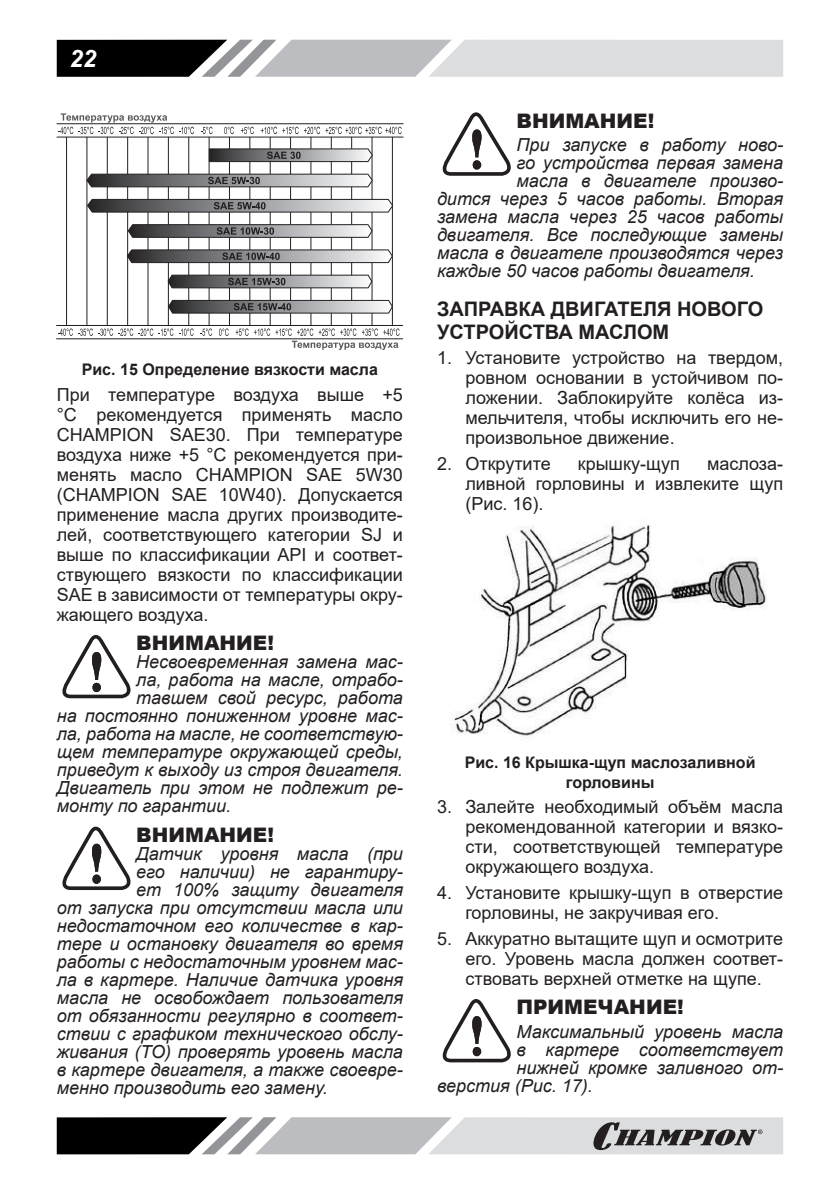
<style>
.page{position:relative;width:840px;height:1191px;background:#fff}
.page>*{position:absolute;margin:0;border:0;box-sizing:border-box;transform-origin:0 0}
.t1{font:italic 700 24px "Arial";color:#fff}
.t2{font:700 20px/22px "Arial";color:#231f20}
.t3{font:900 20px "Arial";color:#231f20}
.t4{font:italic 18px "Arial";color:#231f20}
.t5{font:18px/20px "Arial";color:#231f20;text-align:justify}
.t6{font:700 16px/19.2px "Arial";color:#231f20;text-align:center}
</style>
<div class="page">
<svg style="left:57px;top:40px;width:725px;height:37px;background:#a7a8a9"></svg>
<svg style="left:57px;top:1117px;width:725px;height:37px;background:#9c9c9e"></svg>
<svg style="left:201px;top:127px;width:11px;height:7px"></svg>
<svg style="left:224px;top:127px;width:10px;height:7px"></svg>
<svg style="left:241px;top:127px;width:13px;height:7px"></svg>
<svg style="left:261px;top:127px;width:37px;height:7px"></svg>
<svg style="left:304px;top:127px;width:97px;height:7px"></svg>
<hr style="left:57px;top:123px;width:346px;height:1px;background:#231f20">
<hr style="left:57px;top:137px;width:346px;height:1px;background:#231f20">
<svg style="left:58px;top:328px;width:115px;height:8px"></svg>
<svg style="left:179px;top:328px;width:14px;height:8px"></svg>
<svg style="left:200px;top:328px;width:12px;height:8px"></svg>
<svg style="left:219px;top:328px;width:9px;height:8px"></svg>
<svg style="left:235px;top:328px;width:13px;height:8px"></svg>
<hr style="left:56px;top:325px;width:346px;height:1px;background:#231f20">
<hr style="left:56px;top:338px;width:346px;height:1px;background:#231f20">
<hr style="left:66px;top:137px;width:1px;height:188px;background:#231f20">
<hr style="left:86px;top:137px;width:1px;height:188px;background:#231f20">
<hr style="left:107px;top:137px;width:1px;height:188px;background:#231f20">
<hr style="left:127px;top:137px;width:1px;height:188px;background:#231f20">
<hr style="left:147px;top:137px;width:1px;height:188px;background:#231f20">
<hr style="left:168px;top:137px;width:1px;height:188px;background:#231f20">
<hr style="left:188px;top:137px;width:1px;height:188px;background:#231f20">
<hr style="left:208px;top:137px;width:1px;height:188px;background:#231f20">
<hr style="left:229px;top:137px;width:1px;height:188px;background:#231f20">
<hr style="left:249px;top:137px;width:1px;height:188px;background:#231f20">
<hr style="left:269px;top:137px;width:1px;height:188px;background:#231f20">
<hr style="left:290px;top:137px;width:1px;height:188px;background:#231f20">
<hr style="left:310px;top:137px;width:1px;height:188px;background:#231f20">
<hr style="left:330px;top:137px;width:1px;height:188px;background:#231f20">
<hr style="left:351px;top:137px;width:1px;height:188px;background:#231f20">
<hr style="left:371px;top:137px;width:1px;height:188px;background:#231f20">
<hr style="left:391px;top:137px;width:1px;height:188px;background:#231f20">
<svg style="left:58px;top:113px;width:136px;height:21px"></svg>
<svg style="left:254px;top:328px;width:145px;height:22px"></svg>
<svg style="left:167px;top:299px;width:226px;height:15px;background:#878789"></svg>
<svg style="left:167px;top:274px;width:206px;height:15px;background:#888789"></svg>
<svg style="left:127px;top:249px;width:266px;height:15px;background:#888789"></svg>
<svg style="left:127px;top:224px;width:246px;height:15px;background:#878788"></svg>
<svg style="left:86px;top:198px;width:307px;height:15px;background:#89888a"></svg>
<svg style="left:86px;top:173px;width:287px;height:15px;background:#89898b"></svg>
<svg style="left:208px;top:148px;width:165px;height:15px;background:#868688"></svg>
<svg style="left:62px;top:635px;width:69px;height:63px"></svg>
<svg style="left:62px;top:826px;width:69px;height:64px"></svg>
<svg style="left:442px;top:112px;width:69px;height:64px"></svg>
<img style="left:450px;top:524px;width:317px;height:212px">
<svg style="left:442px;top:999px;width:69px;height:63px"></svg>
<h1 class="t1" style="left:70px;top:42px;width:28px">22</h1>
<p class="t6" style="left:82px;top:360px;width:297px">Рис. 15 Определение вязкости масла</p>
<p class="t5" style="left:57px;top:384px;width:347px">При температуре воздуха выше +5 °C рекомендуется применять масло CHAMPION SAE30. При температуре воздуха ниже +5 °C рекомендуется при&shy;менять масло CHAMPION SAE 5W30 (CHAMPION SAE 10W40). Допускается применение масла других производите&shy;лей, соответствующего категории SJ и выше по классификации API и соответ&shy;ствующего вязкости по классификации SAE в зависимости от температуры окру&shy;жающего воздуха.</p>
<p class="t3" style="left:136px;top:628px;width:139px">ВНИМАНИЕ!</p>
<p class="t4" style="left:136px;top:650px;width:268px">Несвоевременная замена мас-</p>
<p class="t4" style="left:136px;top:668px;width:268px">ла, работа на масле, отрабо-</p>
<p class="t4" style="left:136px;top:686px;width:268px">тавшем свой ресурс, работа</p>
<p class="t4" style="left:57px;top:704px;width:347px">на постоянно пониженном уровне мас-</p>
<p class="t4" style="left:57px;top:722px;width:347px">ла, работа на масле, не соответствую-</p>
<p class="t4" style="left:57px;top:740px;width:347px">щем температуре окружающей среды,</p>
<p class="t4" style="left:57px;top:758px;width:347px">приведут к выходу из строя двигателя.</p>
<p class="t4" style="left:57px;top:776px;width:347px">Двигатель при этом не подлежит ре-</p>
<p class="t4" style="left:57px;top:794px;width:176px">монту по гарантии.</p>
<p class="t3" style="left:136px;top:820px;width:139px">ВНИМАНИЕ!</p>
<p class="t4" style="left:136px;top:842px;width:268px">Датчик уровня масла (при</p>
<p class="t4" style="left:136px;top:860px;width:268px">его наличии) не гарантиру-</p>
<p class="t4" style="left:136px;top:878px;width:268px">ет 100% защиту двигателя</p>
<p class="t4" style="left:57px;top:896px;width:347px">от запуска при отсутствии масла или</p>
<p class="t4" style="left:57px;top:914px;width:347px">недостаточном его количестве в кар-</p>
<p class="t4" style="left:57px;top:932px;width:347px">тере и остановку двигателя во время</p>
<p class="t4" style="left:57px;top:950px;width:347px">работы с недостаточным уровнем мас-</p>
<p class="t4" style="left:57px;top:968px;width:347px">ла в картере. Наличие датчика уровня</p>
<p class="t4" style="left:57px;top:986px;width:347px">масла не освобождает пользователя</p>
<p class="t4" style="left:57px;top:1004px;width:347px">от обязанности регулярно в соответ-</p>
<p class="t4" style="left:57px;top:1022px;width:347px">ствии с графиком технического обслу-</p>
<p class="t4" style="left:57px;top:1040px;width:347px">живания (ТО) проверять уровень масла</p>
<p class="t4" style="left:57px;top:1058px;width:347px">в картере двигателя, а также своевре-</p>
<p class="t4" style="left:57px;top:1076px;width:272px">менно производить его замену.</p>
<p class="t3" style="left:516px;top:106px;width:139px">ВНИМАНИЕ!</p>
<p class="t4" style="left:516px;top:133px;width:268px">При запуске в работу ново-</p>
<p class="t4" style="left:516px;top:151px;width:268px">го устройства первая замена</p>
<p class="t4" style="left:516px;top:169px;width:268px">масла в двигателе произво-</p>
<p class="t4" style="left:437px;top:187px;width:347px">дится через 5 часов работы. Вторая</p>
<p class="t4" style="left:437px;top:205px;width:347px">замена масла через 25 часов работы</p>
<p class="t4" style="left:437px;top:223px;width:347px">двигателя. Все последующие замены</p>
<p class="t4" style="left:437px;top:241px;width:347px">масла в двигателе производятся через</p>
<p class="t4" style="left:437px;top:259px;width:319px">каждые 50 часов работы двигателя.</p>
<p class="t2" style="left:437px;top:299px;width:328px">ЗАПРАВКА ДВИГАТЕЛЯ НОВОГО<br>УСТРОЙСТВА МАСЛОМ</p>
<p class="t5" style="left:465px;top:348px;width:319px;text-indent:-28px">1. Установите устройство на твердом, ровном основании в устойчивом по&shy;ложении. Заблокируйте колёса из&shy;мельчителя, чтобы исключить его не&shy;произвольное движение.</p>
<p class="t5" style="left:437px;top:453px;width:115px">2. Открутите</p>
<p class="t5" style="left:577px;top:453px;width:104px">крышку-щуп</p>
<p class="t5" style="left:465px;top:453px;width:319px;text-indent:241px">маслоза&shy;ливной горловины и извлеките щуп (Рис. 16).</p>
<p class="t6" style="left:464px;top:753px;width:292px">Рис. 16 Крышка-щуп маслозаливной горловины</p>
<p class="t5" style="left:465px;top:797px;width:319px;text-indent:-28px">3. Залейте необходимый объём масла рекомендованной категории и вязко&shy;сти, соответствующей температуре окружающего воздуха.</p>
<p class="t5" style="left:465px;top:882px;width:319px;text-indent:-28px">4. Установите крышку-щуп в отверстие горловины, не закручивая его.</p>
<p class="t5" style="left:465px;top:928px;width:319px;text-indent:-28px">5. Аккуратно вытащите щуп и осмотрите его. Уровень масла должен соответ&shy;ствовать верхней отметке на щупе.</p>
<p class="t3" style="left:516px;top:992px;width:169px">ПРИМЕЧАНИЕ!</p>
<p class="t4" style="left:516px;top:1020px;width:268px">Максимальный уровень масла</p>
<p class="t4" style="left:516px;top:1038px;width:268px">в картере соответствует</p>
<p class="t4" style="left:516px;top:1056px;width:268px">нижней кромке заливного от-</p>
<p class="t4" style="left:437px;top:1074px;width:157px">верстия (Рис. 17).</p>
</div>
